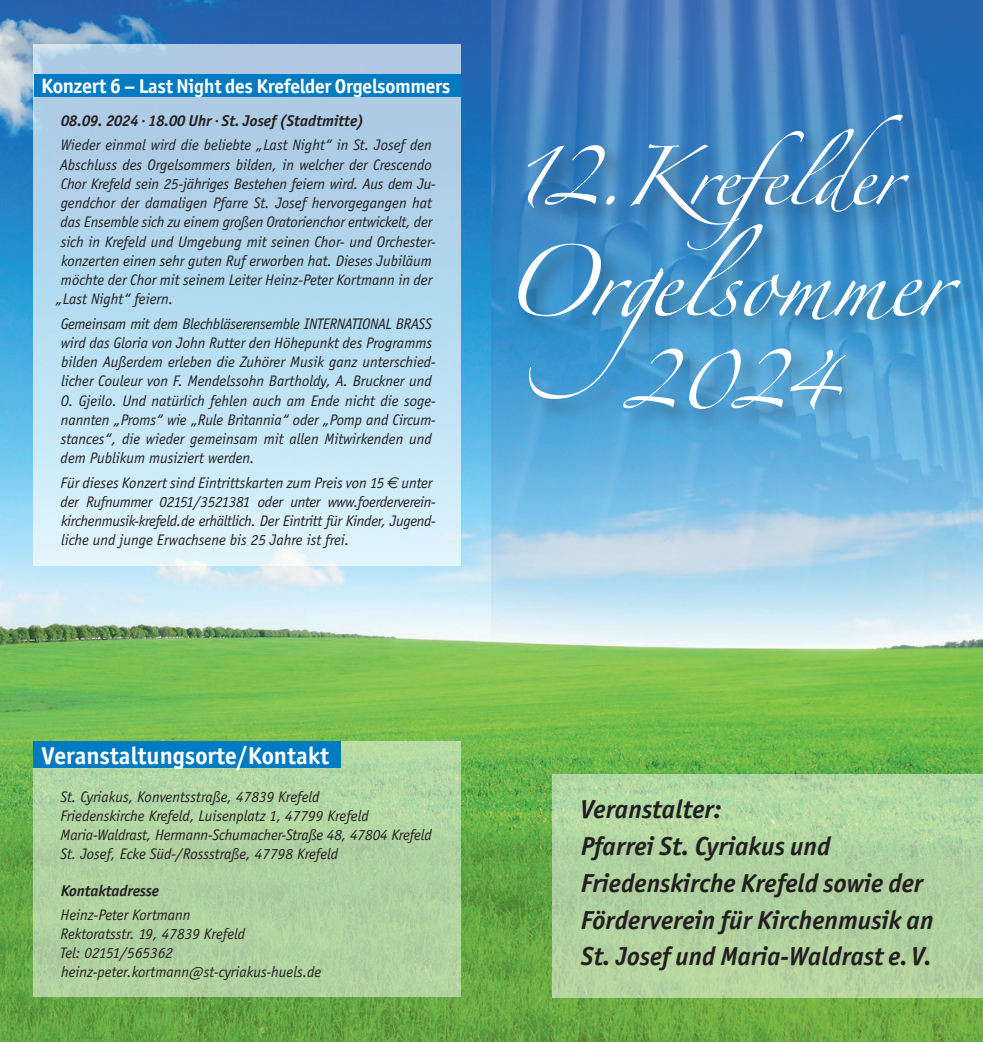
<style>
.page{position:relative;width:983px;height:1042px;background:#fff}
.page>*{position:absolute;margin:0;border:0;box-sizing:border-box;transform-origin:0 0}
.t1{font:63.7px "Zapfino";letter-spacing:-.02em;color:#fff}
.t2{font:52.68px "Zapfino";letter-spacing:-.055em;color:#fff}
.Konzertinfos{font:italic 700 26.25px/36.8px "Officina Sans";color:#231f20}
.t3{font:700 24.5px "Officina Sans";color:#fff}
.t4{font:700 20.12px "Officina Sans";letter-spacing:-.015em;color:#fff}
.Konzertinfos-2{font:italic 15.75px/19.2px "Officina Sans";color:#231f20}
.Konzertinfos-3{font:italic 15.75px/19.2px "Officina Sans";letter-spacing:-.02em;color:#231f20}
.Konzertinfos-4{font:italic 700 15.75px "Officina Sans";color:#231f20}
.s1{font-size:21px}
.s2{font-family:"Euro Sans"}
.s3{font-size:44.8px}
.s4{font-size:54.25px}
</style>
<div class="page">
<img style="left:0;top:0;width:982px;height:797px">
<img style="left:491px;top:0;width:491px;height:650px">
<div style="left:525px;top:112px;width:406px;height:162px;background:#231f20;opacity:.4"></div>
<div style="left:515px;top:222px;width:467px;height:200px;background:#231f20;opacity:.4"></div>
<div style="left:620px;top:346px;width:248px;height:87px;background:#231f20;opacity:.4"></div>
<svg style="left:0;top:797px;width:982px;height:245px;background:#67a742"></svg>
<svg style="left:33px;top:741px;width:427px;height:256px;background:#b0d2a1"></svg>
<div style="left:33px;top:741px;width:308px;height:27px;background:#007bc2"></div>
<svg style="left:552px;top:774px;width:430px;height:223px;background:#b1d3a0"></svg>
<svg style="left:33px;top:45px;width:427px;height:521px;background:#bcdcf0"></svg>
<div style="left:34px;top:74px;width:426px;height:23px;background:#007bc2"></div>
<svg style="left:687px;top:130px;width:116px;height:120px;background:#3e84bd"></svg>
<p class="t4" style="left:41px;top:74px;width:410px"><span class="s1">Konzert 6 –</span> Last Night des Krefelder Orgelsommers</p>
<p class="Konzertinfos-4" style="left:61px;top:111px;width:304px">08.09. 2024˙18.00 Uhr˙ St. Josef (Stadtmitte)</p>
<p class="Konzertinfos-2" style="left:61px;top:136px;width:372px">Wieder einmal wird die beliebte „Last Night“ in St. Josef den</p>
<p class="Konzertinfos-2" style="left:60px;top:155px;width:373px">Abschluss des Orgelsommers bilden, in welcher der Crescendo</p>
<p class="Konzertinfos-2" style="left:61px;top:174px;width:376px">Chor Krefeld sein 25-jähriges Bestehen feiern wird. Aus dem Ju-</p>
<p class="Konzertinfos-2" style="left:61px;top:194px;width:373px">gendchor der damaligen Pfarre St. Josef hervorgegangen hat</p>
<p class="Konzertinfos-2" style="left:61px;top:213px;width:373px">das Ensemble sich zu einem großen Oratorienchor entwickelt, der</p>
<p class="Konzertinfos-2" style="left:61px;top:232px;width:376px">sich in Krefeld und Umgebung mit seinen Chor- und Orchester-</p>
<p class="Konzertinfos-2" style="left:61px;top:251px;width:372px">konzerten einen sehr guten Ruf erworben hat. Dieses Jubiläum</p>
<p class="Konzertinfos-2" style="left:61px;top:271px;width:372px">möchte der Chor mit seinem Leiter Heinz-Peter Kortmann in der</p>
<p class="Konzertinfos-2" style="left:56px;top:290px;width:119px">„Last Night“ feiern.</p>
<p class="Konzertinfos-2" style="left:61px;top:314px;width:376px">Gemeinsam mit dem Blechbläserensemble INTERNATIONAL BRASS wird das Gloria von John Rutter den Höhepunkt des Programms bilden Außerdem erleben die Zuhörer Musik ganz unterschied&shy;licher Couleur von F. Mendelssohn Bartholdy, A. Bruckner und O. Gjeilo. Und natürlich fehlen auch am Ende nicht die soge&shy;nannten „Proms“ wie „Rule Britannia“ oder „Pomp and Circum&shy;stances“, die wieder gemeinsam mit allen Mitwirkenden und dem Publikum musiziert werden.</p>
<p class="Konzertinfos-3" style="left:61px;top:473px;width:376px">Für dieses Konzert sind Eintrittskarten zum Preis von 15<span class="s2">€</span> unter der Rufnummer 02151/3521381 oder unter www.foerderverein&shy;kirchenmusik-krefeld.de erhältlich. Der Eintritt für Kinder, Jugend&shy;liche und junge Erwachsene bis 25 Jahre ist frei.</p>
<p class="t2" style="left:513px;top:155px;width:390px">12.Kre e<span class="s3">l</span>der</p>
<p class="t1" style="left:499px;top:256px;width:450px">Orge<span class="s4">l</span>sommer</p>
<p class="t2" style="left:622px;top:358px;width:216px">2024</p>
<p class="t3" style="left:42px;top:740px;width:289px">Veranstaltungsorte/Kontakt</p>
<p class="Konzertinfos-2" style="left:60px;top:787px;width:373px">St. Cyriakus, Konventsstraße, 47839 Krefeld<br>Friedenskirche Krefeld, Luisenplatz 1, 47799 Krefeld Maria-Waldrast, Hermann-Schumacher-Straße 48, 47804 Krefeld St. Josef, Ecke Süd-/Rossstraße, 47798 Krefeld</p>
<p class="Konzertinfos-4" style="left:61px;top:881px;width:100px">Kontaktadresse</p>
<p class="Konzertinfos-2" style="left:60px;top:905px;width:263px">Heinz-Peter Kortmann<br>Rektoratsstr. 19, 47839 Krefeld<br>Tel: 02151/565362 heinz-peter.kortmann@st-cyriakus-huels.de</p>
<p class="Konzertinfos" style="left:580px;top:791px;width:355px">Veranstalter:<br>Pfarrei St. Cyriakus und<br>Friedenskirche Krefeld sowie der<br>Förderverein für Kirchenmusik an<br>St. Josef und Maria-Waldrast e.V.</p>
</div>
